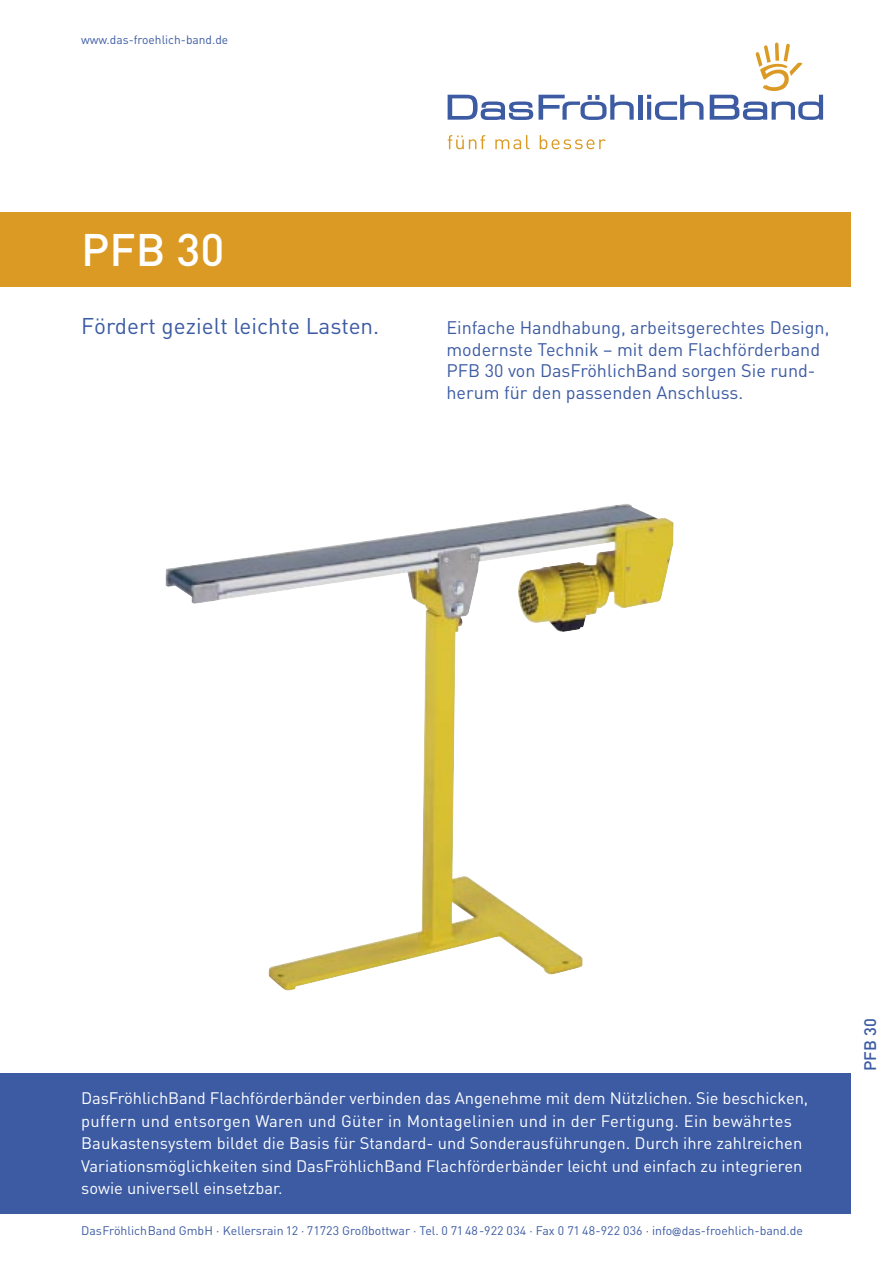
<style>
.page{position:relative;width:893px;height:1263px;background:#fff}
.page>*{position:absolute;margin:0;border:0;box-sizing:border-box;transform-origin:0 0}
.t1{font:500 45px "DIN";color:#fff}
.t2{font:22.5px "DIN";color:#3c5ba3}
.t3{font:18px "DIN";color:#3c5ba3}
.t4{font:16.5px/22.5px "DIN";color:#fff}
.t5{font:500 16.5px "DIN";color:#3c5ba3}
.t6{font:12.3px "DIN";color:#3c5ba3}
.t7{font:12px "DIN";color:#3c5ba3}
.s1{font-family:"Franklin Gothic Itc T"}
</style>
<div class="page">
<svg style="left:448px;top:135px;width:37px;height:14px"></svg>
<svg style="left:495px;top:135px;width:34px;height:14px"></svg>
<svg style="left:540px;top:135px;width:66px;height:14px"></svg>
<svg style="left:448px;top:95px;width:85px;height:25px"></svg>
<hr style="left:638px;top:95px;width:4px;height:25px;background:#3c5ba3">
<svg style="left:710px;top:43px;width:113px;height:77px"></svg>
<svg style="left:539px;top:95px;width:95px;height:25px"></svg>
<svg style="left:647px;top:95px;width:56px;height:25px"></svg>
<div style="left:0;top:213px;width:850px;height:74px;background:#da9a23"></div>
<div style="left:0;top:1074px;width:850px;height:140px;background:#3c5ba3"></div>
<img style="left:165px;top:504px;width:509px;height:487px">
<p class="t7" style="left:81px;top:32px;width:149px">www.das-froehlich-band.de</p>
<p class="t1" style="left:81px;top:221px;width:145px">PFB 30</p>
<p class="t2" style="left:81px;top:312px;width:300px">Fördert gezielt leichte Lasten.</p>
<p class="t3" style="left:446px;top:316px;width:384px">Einfache Handhabung, arbeitsgerechtes Design,</p>
<p class="t3" style="left:446px;top:338px;width:375px">modernste Technik – mit dem Flachförderband</p>
<p class="t3" style="left:446px;top:359px;width:371px">PFB 30 von DasFröhlichBand sorgen Sie rund-</p>
<p class="t3" style="left:446px;top:381px;width:298px">herum für den passenden Anschluss.</p>
<p class="t4" style="left:81px;top:1087px;width:728px">DasFröhlichBand Flachförderbänder verbinden das Angenehme mit dem Nützlichen. Sie beschicken, puffern und entsorgen Waren und Güter in Montagelinien und in der Fertigung. Ein bewährtes</p>
<p class="t4" style="left:81px;top:1132px;width:723px">Baukastensystem bildet die Basis für Standard- und Sonderausführungen. Durch ihre zahlreichen</p>
<p class="t4" style="left:81px;top:1154px;width:723px">Variationsmöglichkeiten sind DasFröhlichBand Flachförderbänder leicht und einfach zu integrieren sowie universell einsetzbar.</p>
<p class="t6" style="left:81px;top:1223px;width:723px">DasFröhlichBand GmbH · Kellersrain 12 · 71723 Großbottwar · Tel. 0 71 48-922 034 · Fax 0 71 48-922 036 · info<span class="s1">@</span>das-froehlich-band.de</p>
<p class="t5" style="left:860px;top:1071px;width:54px;rotate:-90deg">PFB 30</p>
</div>
